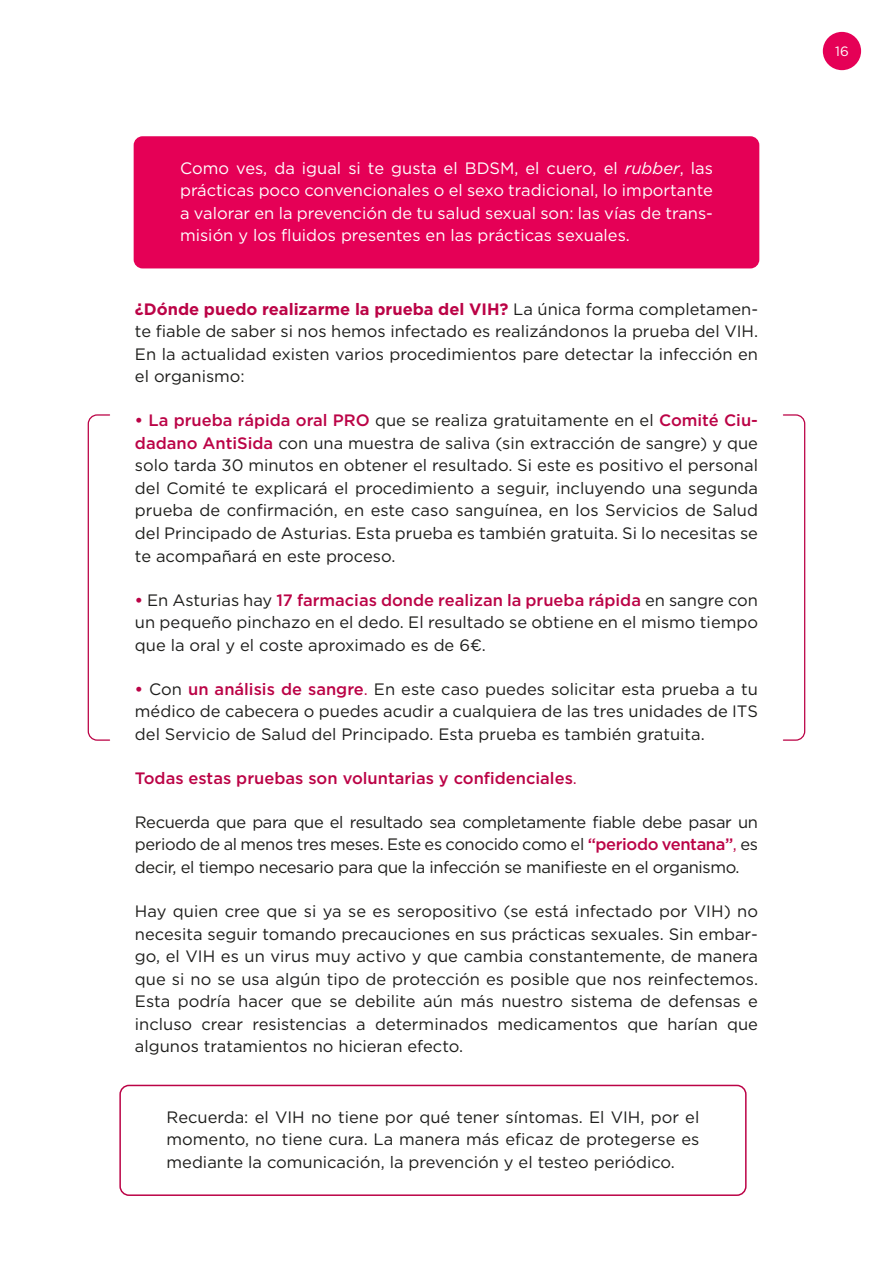
<style>
.page{position:relative;width:893px;height:1263px;background:#fff}
.page>*{position:absolute;margin:0;border:0;box-sizing:border-box;transform-origin:0 0}
.t1{font:16.5px/22.5px "Gotham";color:#1d1d1b;text-align:justify}
.t2{font:16.5px/22.5px "Gotham";color:#fff;text-align:justify}
.t3{font:500 16.5px "Gotham";color:#bb0346}
.t4{font:13.5px "Gotham";color:#fff}
.s1{font-style:italic}
.s2{font-weight:700;color:#bb0346}
.s3{font-weight:500;color:#bb0346}
.s4{color:#bb0346}
.s5{font-weight:400}
</style>
<div class="page">
<svg style="left:87px;top:414px;width:24px;height:327px"></svg>
<svg style="left:783px;top:414px;width:23px;height:327px"></svg>
<div style="left:134px;top:136px;width:625px;height:132px;background:#e50056;border-radius:9px"></div>
<div style="left:119px;top:1085px;width:628px;height:111px;border:2px solid #bb0346;border-radius:9px"></div>
<div style="left:823px;top:32px;width:38px;height:38px;background:#e50056;border-radius:50%"></div>
<p class="t2" style="left:180px;top:156px;width:534px">Como ves, da igual si te gusta el BDSM, el cuero, el <span class="s1">rubber</span>, las prácticas poco convencionales o el sexo tradicional, lo importante a valorar en la prevención de tu salud sexual son: las vías de trans&shy;misión y los fluidos presentes en las prácticas sexuales.</p>
<p class="t1" style="left:135px;top:297px;width:625px"><span class="s2">¿Dónde puedo realizarme la prueba del VIH?</span> La única forma completamen&shy;te fiable de saber si nos hemos infectado es realizándonos la prueba del VIH.<br>En la actualidad existen varios procedimientos pare detectar la infección en el organismo:</p>
<p class="t1" style="left:135px;top:409px;width:625px"><span class="s2">•</span> <span class="s3">La prueba rápida oral PRO</span> que se realiza gratuitamente en el <span class="s3">Comité Ciu&shy;dadano AntiSida</span> con una muestra de saliva (sin extracción de sangre) y que solo tarda 30 minutos en obtener el resultado. Si este es positivo el personal del Comité te explicará el procedimiento a seguir, incluyendo una segunda prueba de confirmación, en este caso sanguínea, en los Servicios de Salud del Principado de Asturias. Esta prueba es también gratuita. Si lo necesitas se te acompañará en este proceso.</p>
<p class="t1" style="left:135px;top:588px;width:625px"><span class="s2">•</span> En Asturias hay <span class="s3">17 farmacias donde realizan la prueba rápida</span> en sangre con un pequeño pinchazo en el dedo. El resultado se obtiene en el mismo tiempo que la oral y el coste aproximado es de 6€.</p>
<p class="t1" style="left:135px;top:677px;width:625px"><span class="s2">•</span> Con <span class="s3">un análisis de sangre</span><span class="s4">.</span> En este caso puedes solicitar esta prueba a tu médico de cabecera o puedes acudir a cualquiera de las tres unidades de ITS del Servicio de Salud del Principado. Esta prueba es también gratuita.</p>
<p class="t3" style="left:135px;top:767px;width:444px">Todas estas pruebas son voluntarias y confidenciales<span class="s5">.</span></p>
<p class="t1" style="left:135px;top:810px;width:625px">Recuerda que para que el resultado sea completamente fiable debe pasar un periodo de al menos tres meses. Este es conocido como el <span class="s3">“periodo ventana”</span><span class="s4">,</span> es decir, el tiempo necesario para que la infección se manifieste en el organismo.</p>
<p class="t1" style="left:135px;top:900px;width:625px">Hay quien cree que si ya se es seropositivo (se está infectado por VIH) no necesita seguir tomando precauciones en sus prácticas sexuales. Sin embar&shy;go, el VIH es un virus muy activo y que cambia constantemente, de manera que si no se usa algún tipo de protección es posible que nos reinfectemos.<br>Esta podría hacer que se debilite aún más nuestro sistema de defensas e incluso crear resistencias a determinados medicamentos que harían que algunos tratamientos no hicieran efecto.</p>
<p class="t1" style="left:167px;top:1105px;width:534px">Recuerda: el VIH no tiene por qué tener síntomas. El VIH, por el momento, no tiene cura. La manera más eficaz de protegerse es mediante la comunicación, la prevención y el testeo periódico.</p>
<p class="t4" style="left:835px;top:42px;width:15px">16</p>
</div>
